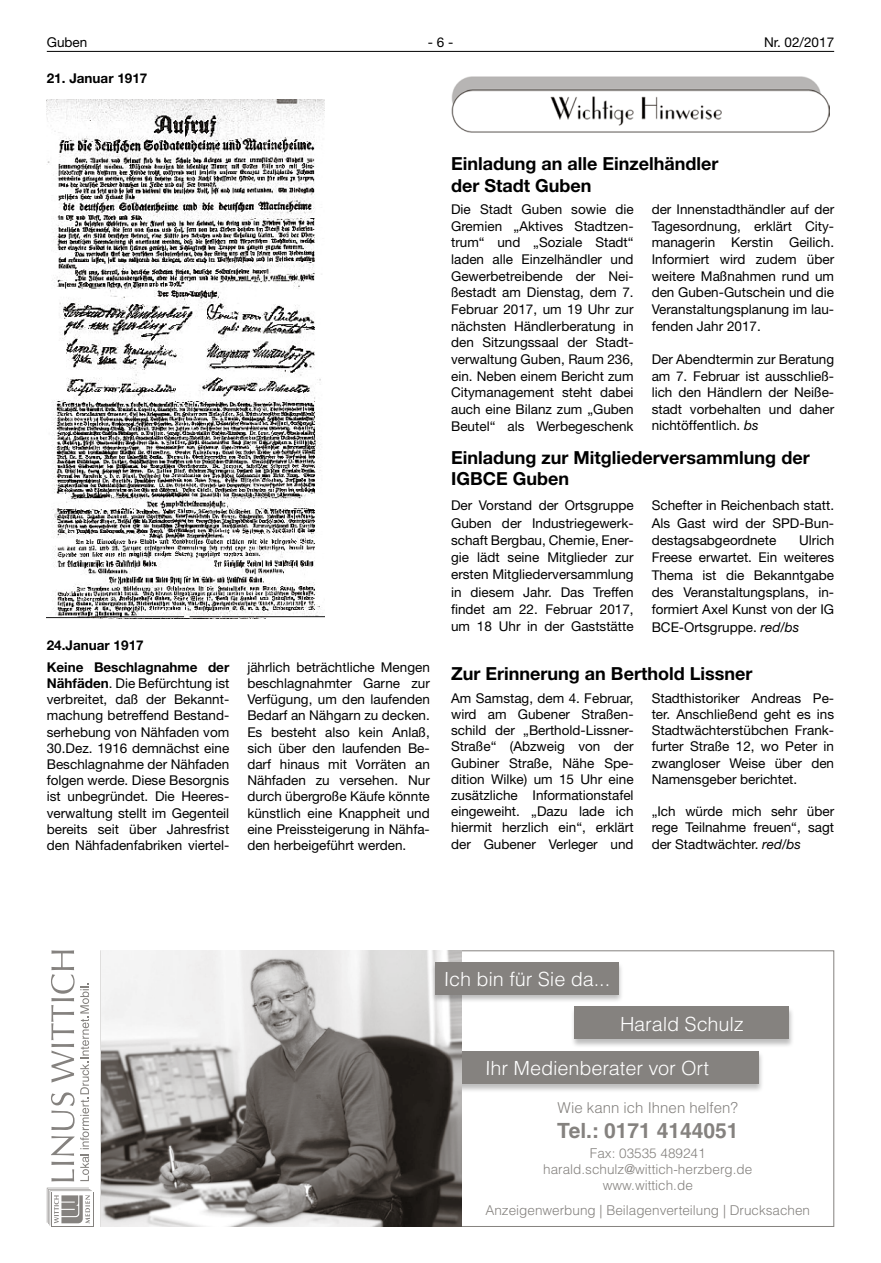
<style>
.page{position:relative;width:881px;height:1263px;background:#fff}
.page>*{position:absolute;margin:0;border:0;box-sizing:border-box;transform-origin:0 0}
.t1{font:700 21px "Helvetica LT";color:#85827f}
.t2{font:300 19.5px "Helvetica LT";color:#fff}
.t3{font:700 18px/21.6px "Helvetica Neue LT";color:#000}
.t4{font:300 15px "Helvetica LT";color:#85827f}
.t5{font:13.5px/16.2px "Helvetica Neue LT";color:#000;text-align:justify}
.t6{font:300 13.5px/16.2px "Helvetica LT";color:#85827f;text-align:center}
.t7{font:700 13.5px/21.9px "Helvetica Neue LT";color:#000}
.s1{font-style:italic}
.s2{font-weight:700}
</style>
<div class="page">
<hr style="left:47px;top:51px;width:786px;height:1px;background:#000">
<img style="left:47px;top:99px;width:278px;height:519px">
<svg style="left:467px;top:132px;width:348px;height:1px"></svg>
<img style="left:451px;top:76px;width:378px;height:56px">
<svg style="left:51px;top:1225px;width:42px;height:2px"></svg>
<div style="left:52px;top:1192px;width:40px;height:34px;background:#fff"></div>
<svg style="left:47px;top:1188px;width:45px;height:37px"></svg>
<svg style="left:51px;top:950px;width:38px;height:231px"></svg>
<div style="left:570px;top:1006px;width:224px;height:42px;background:#000;opacity:.26"></div>
<div style="left:574px;top:1007px;width:214px;height:32px;background:#85827f"></div>
<div style="left:431px;top:1051px;width:333px;height:42px;background:#000;opacity:.26"></div>
<div style="left:435px;top:1051px;width:323px;height:33px;background:#85827f"></div>
<img style="left:101px;top:951px;width:360px;height:275px">
<div style="left:431px;top:962px;width:192px;height:42px;background:#000;opacity:.26"></div>
<div style="left:435px;top:962px;width:183px;height:33px;background:#85827f"></div>
<p class="t5" style="left:47px;top:34px;width:42px">Guben</p>
<p class="t5" style="left:427px;top:34px;width:27px">- 6 -</p>
<p class="t5" style="left:763px;top:34px;width:72px">Nr. 02/2017</p>
<p class="t7" style="left:47px;top:67px;width:102px">21. Januar 1917</p>
<h3 class="t3" style="left:451px;top:153px;width:269px">Einladung an alle Einzelhändler der Stadt Guben</h3>
<p class="t5" style="left:451px;top:201px;width:184px;line-height:16.6px">Die Stadt Guben sowie die Gremien „Aktives Stadtzen&shy;trum“ und „Soziale Stadt“ laden alle Einzelhändler und Gewerbetreibende der Nei&shy;ßestadt am Dienstag, dem 7.<br>Februar 2017, um 19 Uhr zur nächsten Händlerberatung in den Sitzungssaal der Stadt&shy;verwaltung Guben, Raum 236, ein. Neben einem Bericht zum Citymanagement steht dabei auch eine Bilanz zum „Guben Beutel“ als Werbegeschenk</p>
<p class="t5" style="left:651px;top:201px;width:184px;line-height:16.6px">der Innenstadthändler auf der Tagesordnung, erklärt City&shy;managerin Kerstin Geilich.<br>Informiert wird zudem über weitere Maßnahmen rund um den Guben-Gutschein und die Veranstaltungsplanung im lau&shy;fenden Jahr 2017.</p>
<p class="t5" style="left:651px;top:351px;width:184px;line-height:16.6px">Der Abendtermin zur Beratung am 7. Februar ist ausschließ&shy;lich den Händlern der Neiße&shy;stadt vorbehalten und daher nichtöffentlich. <span class="s1">bs</span></p>
<p class="t7" style="left:47px;top:634px;width:184px">24.Januar 1917<br>Keine Beschlagnahme der</p>
<p class="t5" style="left:47px;top:675px;width:184px"><span class="s2">Nähfäden</span>. Die Befürchtung ist verbreitet, daß der Bekannt&shy;machung betreffend Bestand&shy;serhebung von Nähfaden vom 30.Dez. 1916 demnächst eine Beschlagnahme der Nähfaden folgen werde. Diese Besorgnis ist unbegründet. Die Heeres&shy;verwaltung stellt im Gegenteil bereits seit über Jahresfrist den Nähfadenfabriken viertel-</p>
<p class="t5" style="left:247px;top:659px;width:184px">jährlich beträchtliche Mengen beschlagnahmter Garne zur Verfügung, um den laufenden Bedarf an Nähgarn zu decken.<br>Es besteht also kein Anlaß, sich über den laufenden Be&shy;darf hinaus mit Vorräten an Nähfaden zu versehen. Nur durch übergroße Käufe könnte künstlich eine Knappheit und eine Preissteigerung in Nähfa&shy;den herbeigeführt werden.</p>
<h3 class="t3" style="left:451px;top:446px;width:360px">Einladung zur Mitgliederversammlung der<br>IGBCE Guben</h3>
<p class="t5" style="left:451px;top:497px;width:184px;line-height:17.2px">Der Vorstand der Ortsgruppe Guben der Industriegewerk&shy;schaft Bergbau, Chemie, Ener&shy;gie lädt seine Mitglieder zur ersten Mitgliederversammlung in diesem Jahr. Das Treffen findet am 22. Februar 2017, um 18 Uhr in der Gaststätte</p>
<p class="t5" style="left:651px;top:497px;width:184px;line-height:17.2px">Schefter in Reichenbach statt.<br>Als Gast wird der SPD-Bun&shy;destagsabgeordnete</p>
<p class="t5" style="left:651px;top:531px;width:184px;line-height:17.2px;text-indent:147px">Ulrich Freese erwartet. Ein weiteres Thema ist die Bekanntgabe des Veranstaltungsplans, in&shy;formiert Axel Kunst von der IG BCE-Ortsgruppe. <span class="s1">red/bs</span></p>
<h3 class="t3" style="left:451px;top:662px;width:303px">Zur Erinnerung an Berthold Lissner</h3>
<p class="t5" style="left:451px;top:690px;width:184px">Am Samstag, dem 4. Februar, wird am Gubener Straßen&shy;schild der „Berthold-Lissner-Straße“ (Abzweig von der Gubiner Straße, Nähe Spe&shy;dition Wilke) um 15 Uhr eine zusätzliche Informationstafel eingeweiht. „Dazu lade ich hiermit herzlich ein“, erklärt der Gubener Verleger und</p>
<p class="t5" style="left:651px;top:690px;width:184px">Stadthistoriker Andreas Pe&shy;ter. Anschließend geht es ins Stadtwächterstübchen Frank&shy;furter Straße 12, wo Peter in zwangloser Weise über den Namensgeber berichtet.</p>
<p class="t5" style="left:651px;top:803px;width:184px">„Ich würde mich sehr über rege Teilnahme freuen“, sagt der Stadtwächter. <span class="s1">red/bs</span></p>
<h2 class="t2" style="left:443px;top:967px;width:168px">Ich bin für Sie da...</h2>
<h2 class="t2" style="left:619px;top:1012px;width:126px">Harald Schulz</h2>
<h2 class="t2" style="left:485px;top:1056px;width:226px">Ihr Medienberater vor Ort</h2>
<p class="t4" style="left:557px;top:1098px;width:182px">Wie kann ich Ihnen helfen?</p>
<h1 class="t1" style="left:557px;top:1118px;width:183px">Tel.: 0171 4144051</h1>
<p class="t6" style="left:543px;top:1144px;width:210px">Fax: 03535 489241 harald.schulz@wittich-herzberg.de www.wittich.de</p>
<p class="t6" style="left:485px;top:1202px;width:326px">Anzeigenwerbung | Beilagenverteilung | Drucksachen</p>
</div>
